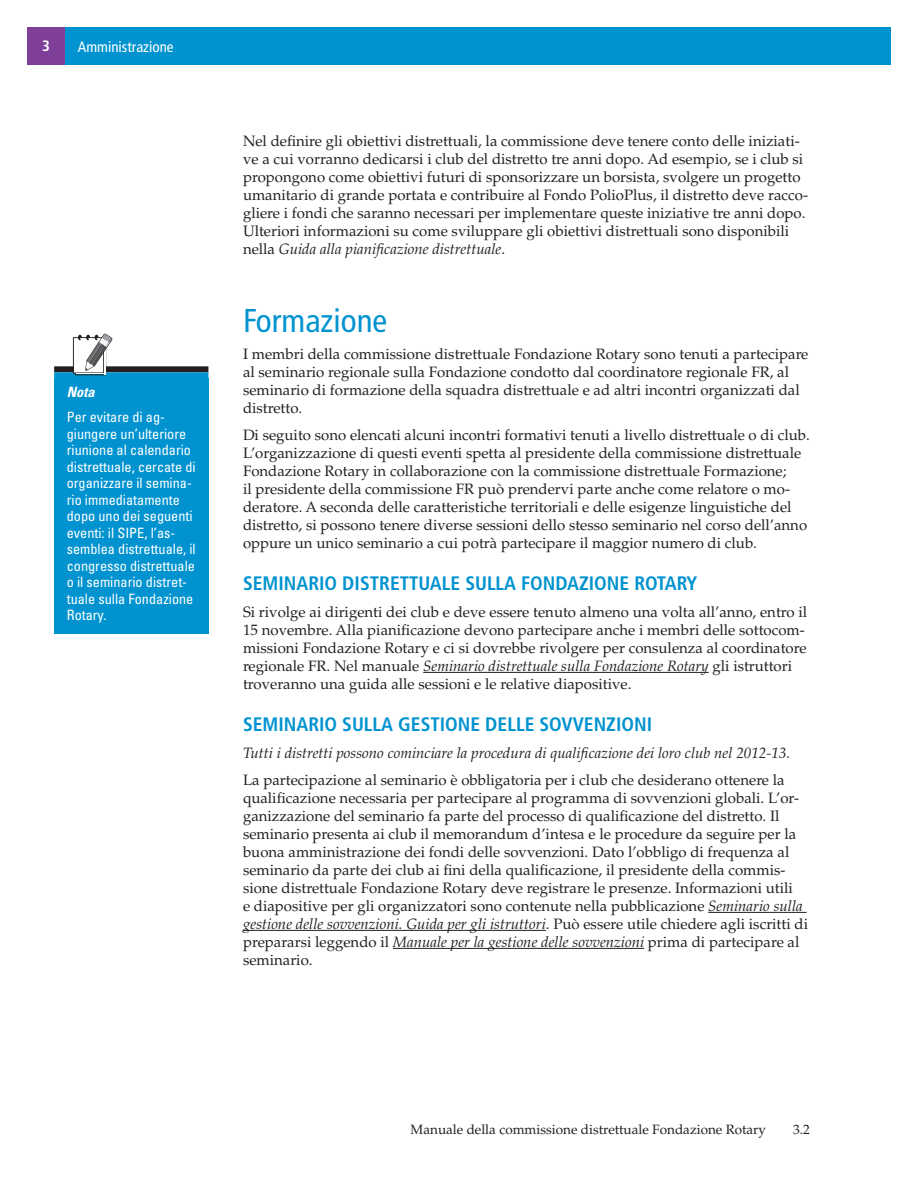
<style>
.page{position:relative;width:918px;height:1188px;background:#fff}
.page>*{position:absolute;margin:0;border:0;box-sizing:border-box;transform-origin:0 0}
.Head_1_1{font:condensed 33px "Frutiger LT Std";color:#0093d0}
.HEAD_2_1{font:700 condensed 19.5px "Frutiger LT Std";color:#0093d0}
.Body_0p9__1{font:15px/18px "Palatino LT Std";color:#231f20}
.Body_0p9__1-2{font:italic 15px "Palatino LT Std";color:#231f20}
.t1{font:condensed 15px "Frutiger LT Std";color:#fff}
.t2{font:700 condensed 15px "Frutiger LT Std";color:#fff}
.Sidebar_Text{font:condensed 14.25px/16.5px "Univers LT Std";color:#fff}
.sidebar_head{font:italic 700 condensed 14.25px "Univers LT Std";color:#fff}
.t3{font:13.5px "Palatino LT Std";color:#231f20}
.s1{font-style:italic}
</style>
<div class="page">
<div style="left:27px;top:27px;width:864px;height:38px;background:#0093d0"></div>
<div style="left:27px;top:27px;width:38px;height:38px;background:#7f3f98"></div>
<hr style="left:423px;top:672px;width:286px;height:1px;background:#231f20">
<hr style="left:708px;top:912px;width:99px;height:1px;background:#231f20">
<hr style="left:243px;top:930px;width:303px;height:1px;background:#231f20">
<hr style="left:393px;top:948px;width:251px;height:1px;background:#231f20">
<div style="left:54px;top:366px;width:154px;height:6px;background:#231f20"></div>
<div style="left:54px;top:372px;width:154px;height:6px;background:#0093d0"></div>
<svg style="left:73px;top:334px;width:39px;height:41px"></svg>
<div style="left:54px;top:378px;width:154px;height:256px;background:#0093d0"></div>
<p class="t2" style="left:42px;top:37px;width:9px">3</p>
<p class="t1" style="left:78px;top:38px;width:97px">Amministrazione</p>
<p class="sidebar_head" style="left:67px;top:383px;width:29px">Nota</p>
<p class="Sidebar_Text" style="left:67px;top:409px;width:131px">Per evitare di ag&shy;giungere un’ulteriore riunione al calendario distrettuale, cercate di organizzare il semina&shy;rio immediatamente dopo uno dei seguenti eventi: il SIPE, l’as&shy;semblea distrettuale, il congresso distrettuale o il seminario distret&shy;tuale sulla Fondazione<br>Rotary.</p>
<p class="Body_0p9__1" style="left:243px;top:132px;width:567px">Nel definire gli obiettivi distrettuali, la commissione deve tenere conto delle iniziati&shy;ve a cui vorranno dedicarsi i club del distretto tre anni dopo. Ad esempio, se i club si propongono come obiettivi futuri di sponsorizzare un borsista, svolgere un progetto umanitario di grande portata e contribuire al Fondo PolioPlus, il distretto deve racco&shy;gliere i fondi che saranno necessari per implementare queste iniziative tre anni dopo.<br>Ulteriori informazioni su come sviluppare gli obiettivi distrettuali sono disponibili nella <span class="s1">Guida alla pianificazione distrettuale</span>.</p>
<p class="Head_1_1" style="left:243px;top:301px;width:146px">Formazione</p>
<p class="Body_0p9__1" style="left:243px;top:345px;width:567px">I membri della commissione distrettuale Fondazione Rotary sono tenuti a partecipare al seminario regionale sulla Fondazione condotto dal coordinatore regionale FR, al seminario di formazione della squadra distrettuale e ad altri incontri organizzati dal distretto.</p>
<p class="Body_0p9__1" style="left:243px;top:426px;width:568px">Di seguito sono elencati alcuni incontri formativi tenuti a livello distrettuale o di club.<br>L’organizzazione di questi eventi spetta al presidente della commissione distrettuale Fondazione Rotary in collaborazione con la commissione distrettuale Formazione;<br>il presidente della commissione FR può prendervi parte anche come relatore o mo&shy;deratore. A seconda delle caratteristiche territoriali e delle esigenze linguistiche del distretto, si possono tenere diverse sessioni dello stesso seminario nel corso dell’anno oppure un unico seminario a cui potrà partecipare il maggior numero di club.</p>
<p class="HEAD_2_1" style="left:243px;top:572px;width:456px">SEMINARIO DISTRETTUALE SULLA FONDAZIONE ROTARY</p>
<p class="Body_0p9__1" style="left:243px;top:603px;width:566px">Si rivolge ai dirigenti dei club e deve essere tenuto almeno una volta all’anno, entro il 15 novembre. Alla pianificazione devono partecipare anche i membri delle sottocom&shy;missioni Fondazione Rotary e ci si dovrebbe rivolgere per consulenza al coordinatore regionale FR. Nel manuale <span class="s1">Seminario distrettuale sulla Fondazione Rotary</span> gli istruttori troveranno una guida alle sessioni e le relative diapositive.</p>
<p class="HEAD_2_1" style="left:243px;top:713px;width:411px">SEMINARIO SULLA GESTIONE DELLE SOVVENZIONI</p>
<p class="Body_0p9__1-2" style="left:243px;top:744px;width:549px">Tutti i distretti possono cominciare la procedura di qualificazione dei loro club nel 2012-13.</p>
<p class="Body_0p9__1" style="left:243px;top:771px;width:567px">La partecipazione al seminario è obbligatoria per i club che desiderano ottenere la qualificazione necessaria per partecipare al programma di sovvenzioni globali. L’or&shy;ganizzazione del seminario fa parte del processo di qualificazione del distretto. Il seminario presenta ai club il memorandum d’intesa e le procedure da seguire per la buona amministrazione dei fondi delle sovvenzioni. Dato l’obbligo di frequenza al seminario da parte dei club ai fini della qualificazione, il presidente della commis&shy;sione distrettuale Fondazione Rotary deve registrare le presenze. Informazioni utili<br>e diapositive per gli organizzatori sono contenute nella pubblicazione <span class="s1">Seminario sulla gestione delle sovvenzioni. Guida per gli istruttori</span>. Può essere utile chiedere agli iscritti di prepararsi leggendo il <span class="s1">Manuale per la gestione delle sovvenzioni</span> prima di partecipare al seminario.</p>
<p class="t3" style="left:411px;top:1121px;width:357px">Manuale della commissione distrettuale Fondazione Rotary</p>
<p class="t3" style="left:793px;top:1121px;width:18px">3.2</p>
</div>
